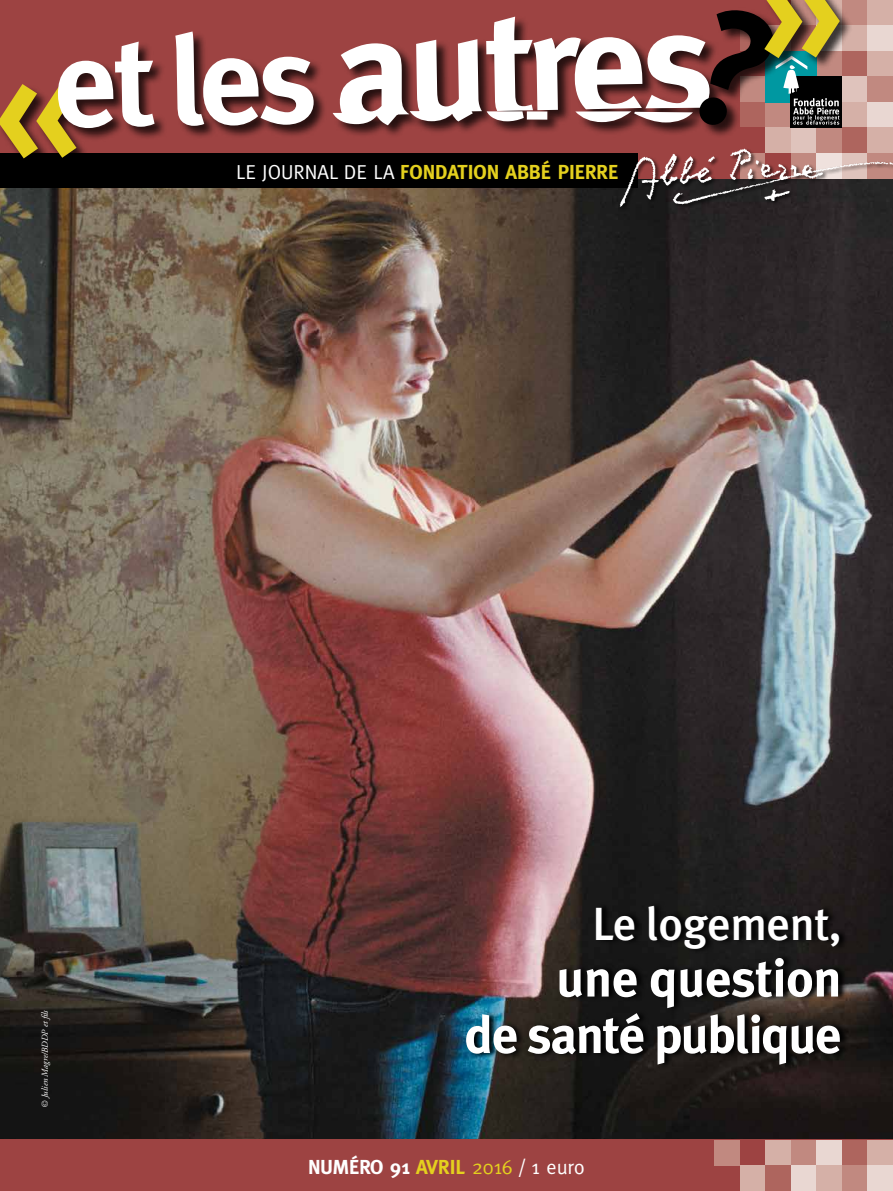
<style>
.page{position:relative;width:893px;height:1191px;background:#fff}
.page>*{position:absolute;margin:0;border:0;box-sizing:border-box;transform-origin:0 0}
.t1{font:700 52.35px/56.4px "Meta Plus";letter-spacing:-.03em;color:#fff;text-align:right}
.t2{font:500 46.5px "Meta Plus";letter-spacing:-.01em;color:#fff}
.t3{font:700 20.25px "Meta";color:#e4d01e}
.t4{font:700 20.25px "Meta";color:#fff}
.t5{font:italic 9px "Adobe Garamond";letter-spacing:-.005em;color:#fff}
.s1{font-weight:400;color:#fff}
.s2{color:#e4d01e}
.s3{font-weight:400;color:#e4d01e}
.s4{font-weight:400}
</style>
<div class="page">
<img style="left:0;top:188px;width:893px;height:952px">
<div style="left:842px;top:0;width:25px;height:26px;background:#c18980"></div>
<div style="left:867px;top:0;width:26px;height:26px;background:#d5b0a7"></div>
<div style="left:842px;top:26px;width:25px;height:25px;background:#d5b0a7"></div>
<div style="left:867px;top:26px;width:26px;height:25px;background:#e9d7d2"></div>
<div style="left:842px;top:51px;width:25px;height:26px;background:#ae655e"></div>
<div style="left:867px;top:51px;width:26px;height:26px;background:#d5b0a7"></div>
<div style="left:842px;top:77px;width:25px;height:25px;background:#dfc3bc"></div>
<div style="left:867px;top:77px;width:26px;height:25px;background:#c18980"></div>
<div style="left:842px;top:102px;width:25px;height:26px;background:#d5b0a7"></div>
<div style="left:867px;top:102px;width:26px;height:26px;background:#e9d7d2"></div>
<div style="left:842px;top:128px;width:25px;height:25px;background:#ae655e"></div>
<div style="left:867px;top:128px;width:26px;height:25px;background:#d5b0a7"></div>
<div style="left:0;top:1140px;width:893px;height:51px;background:#9d4342"></div>
<div style="left:714px;top:1140px;width:26px;height:25px;background:#c18980"></div>
<div style="left:765px;top:1140px;width:26px;height:25px;background:#d5b0a7"></div>
<div style="left:791px;top:1140px;width:25px;height:25px;background:#c18980"></div>
<div style="left:816px;top:1140px;width:26px;height:25px;background:#e9d7d2"></div>
<div style="left:740px;top:1165px;width:25px;height:26px;background:#d5b0a7"></div>
<div style="left:765px;top:1165px;width:26px;height:26px;background:#ae655e"></div>
<div style="left:791px;top:1165px;width:25px;height:26px;background:#e9d7d2"></div>
<div style="left:816px;top:1165px;width:26px;height:26px;background:#d5b0a7"></div>
<div style="left:842px;top:1140px;width:25px;height:25px;background:#ae655e"></div>
<div style="left:867px;top:1140px;width:26px;height:25px;background:#d5b0a7"></div>
<div style="left:842px;top:1165px;width:25px;height:26px;background:#c18980"></div>
<div style="left:867px;top:1165px;width:26px;height:26px;background:#e9d7d2"></div>
<div style="left:0;top:154px;width:638px;height:34px;background:#000"></div>
<div style="left:619px;top:148px;width:274px;height:63px;background:#000;opacity:.85"></div>
<img style="left:615px;top:148px;width:278px;height:61px">
<div style="left:0;top:0;width:853px;height:171px;background:#000;opacity:.75"></div>
<svg style="left:0;top:42px;width:155px;height:116px"></svg>
<svg style="left:175px;top:31px;width:139px;height:95px"></svg>
<svg style="left:333px;top:0;width:507px;height:127px"></svg>
<svg style="left:466px;top:901px;width:383px;height:168px;background:#2b2525"></svg>
<p class="t3" style="left:236px;top:160px;width:384px"><span class="s1">LE JOURNAL DE LA</span> FONDATION ABBÉ PIERRE</p>
<p class="t5" style="left:40px;top:1108px;width:99px;rotate:-90deg">© Julien Magre/BDDP et fils</p>
<h2 class="t2" style="left:592px;top:897px;width:251px">Le logement,</h2>
<h1 class="t1" style="left:464px;top:950px;width:379px">une question<br>de santé publique</h1>
<p class="t4" style="left:308px;top:1154px;width:278px">NUMÉRO 91 <span class="s2">AVRIL</span> <span class="s3">2016</span> <span class="s4">/ 1 euro</span></p>
</div>
